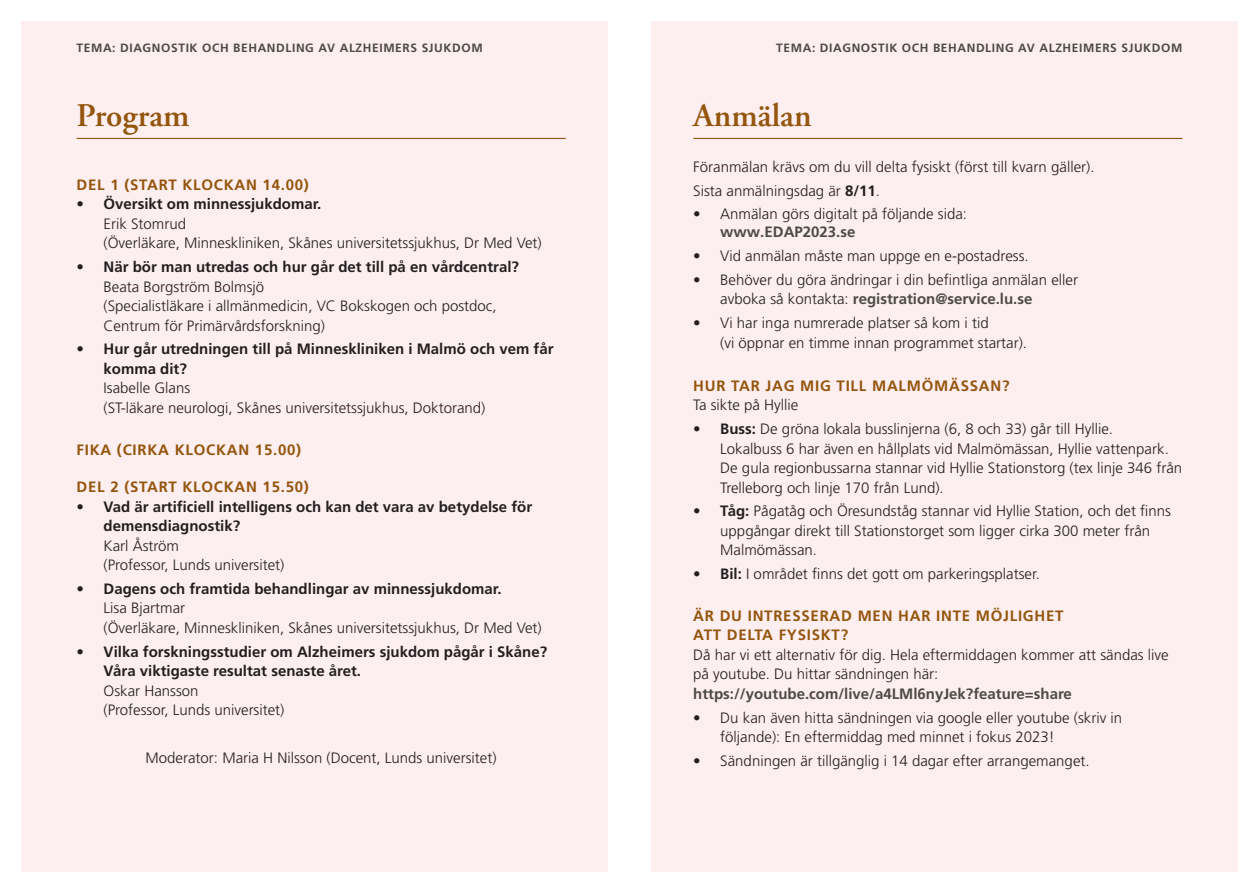
<style>
.page{position:relative;width:1259px;height:893px;background:#fff}
.page>*{position:absolute;margin:0;border:0;box-sizing:border-box;transform-origin:0 0}
.t1{font:600 33px "Adobe Garamond Pro";color:#94550c}
.t2{font:300 15px/19.5px "Frutiger LT Std";color:#231f20}
.t3{font:700 15px/19.5px "Frutiger LT Std";color:#231f20}
.t4{font:700 15px/19.5px "Frutiger LT Std";letter-spacing:.05em;color:#94550c}
.t5{font:700 15px "Frutiger LT Std";color:#4c4b43}
.t6{font:700 12px "Frutiger LT Std";letter-spacing:.05em;color:#4c4b43}
.s1{font-weight:700}
.s2{font-weight:700;color:#4c4b43}
</style>
<div class="page">
<div style="left:651px;top:21px;width:586px;height:851px;background:#fdeef0"></div>
<div style="left:21px;top:21px;width:587px;height:851px;background:#fdeef0"></div>
<hr style="left:77px;top:138px;width:489px;height:1px;background:#94550c">
<hr style="left:693px;top:138px;width:489px;height:1px;background:#94550c">
<p class="t6" style="left:77px;top:40px;width:407px">TEMA: DIAGNOSTIK OCH BEHANDLING AV ALZHEIMERS SJUKDOM</p>
<p class="t6" style="left:776px;top:40px;width:407px">TEMA: DIAGNOSTIK OCH BEHANDLING AV ALZHEIMERS SJUKDOM</p>
<h1 class="t1" style="left:77px;top:97px;width:114px">Program</h1>
<p class="t4" style="left:77px;top:175px;width:234px">DEL 1 (START KLOCKAN 14.00)</p>
<p class="t3" style="left:77px;top:194px;width:246px">• Översikt om minnessjukdomar.</p>
<p class="t2" style="left:104px;top:214px;width:440px">Erik Stomrud<br>(Överläkare, Minneskliniken, Skånes universitetssjukhus, Dr Med Vet)</p>
<p class="t3" style="left:77px;top:257px;width:444px">• När bör man utredas och hur går det till på en vårdcentral?</p>
<p class="t2" style="left:104px;top:277px;width:395px">Beata Borgström Bolmsjö<br>(Specialistläkare i allmänmedicin, VC Bokskogen och postdoc,<br>Centrum för Primärvårdsforskning)</p>
<p class="t3" style="left:104px;top:339px;width:451px;text-indent:-27px">• Hur går utredningen till på Minneskliniken i Malmö och vem får komma dit?</p>
<p class="t2" style="left:104px;top:379px;width:383px">Isabelle Glans<br>(ST-läkare neurologi, Skånes universitetssjukhus, Doktorand)</p>
<p class="t4" style="left:77px;top:440px;width:226px">FIKA (CIRKA KLOCKAN 15.00)</p>
<p class="t4" style="left:77px;top:477px;width:234px">DEL 2 (START KLOCKAN 15.50)</p>
<p class="t3" style="left:104px;top:497px;width:430px;text-indent:-27px">• Vad är artificiell intelligens och kan det vara av betydelse för demensdiagnostik?</p>
<p class="t2" style="left:104px;top:536px;width:182px">Karl Åström<br>(Professor, Lunds universitet)</p>
<p class="t3" style="left:77px;top:579px;width:426px">• Dagens och framtida behandlingar av minnessjukdomar.</p>
<p class="t2" style="left:104px;top:599px;width:440px">Lisa Bjartmar<br>(Överläkare, Minneskliniken, Skånes universitetssjukhus, Dr Med Vet)</p>
<p class="t3" style="left:104px;top:642px;width:445px;text-indent:-27px">• Vilka forskningsstudier om Alzheimers sjukdom pågår i Skåne?<br>Våra viktigaste resultat senaste året.</p>
<p class="t2" style="left:104px;top:681px;width:182px">Oskar Hansson<br>(Professor, Lunds universitet)</p>
<p class="t2" style="left:146px;top:748px;width:352px">Moderator: Maria H Nilsson (Docent, Lunds universitet)</p>
<h1 class="t1" style="left:693px;top:97px;width:120px">Anmälan</h1>
<p class="t2" style="left:693px;top:155px;width:403px;line-height:23.7px">Föranmälan krävs om du vill delta fysiskt (först till kvarn gäller).<br>Sista anmälningsdag är <span class="s1">8/11</span>.</p>
<p class="t2" style="left:693px;top:205px;width:275px">• Anmälan görs digitalt på följande sida:</p>
<p class="t5" style="left:720px;top:223px;width:137px">www.EDAP2023.se</p>
<p class="t2" style="left:693px;top:246px;width:337px">• Vid anmälan måste man uppge en e-postadress.</p>
<p class="t2" style="left:720px;top:270px;width:359px;text-indent:-27px">• Behöver du göra ändringar i din befintliga anmälan eller avboka så kontakta: <span class="s2">registration@service.lu.se</span></p>
<p class="t2" style="left:720px;top:313px;width:308px;text-indent:-27px">• Vi har inga numrerade platser så kom i tid<br>(vi öppnar en timme innan programmet startar).</p>
<p class="t4" style="left:693px;top:376px;width:318px">HUR TAR JAG MIG TILL MALMÖMÄSSAN?</p>
<p class="t2" style="left:693px;top:396px;width:107px">Ta sikte på Hyllie</p>
<p class="t2" style="left:720px;top:419px;width:463px;text-indent:-27px"><span class="s1">• Buss:</span> De gröna lokala busslinjerna (6, 8 och 33) går till Hyllie.<br>Lokalbuss 6 har även en hållplats vid Malmömässan, Hyllie vattenpark.<br>De gula regionbussarna stannar vid Hyllie Stationstorg (tex linje 346 från Trelleborg och linje 170 från Lund).</p>
<p class="t2" style="left:720px;top:502px;width:452px;text-indent:-27px"><span class="s1">• Tåg:</span> Pågatåg och Öresundståg stannar vid Hyllie Station, och det finns uppgångar direkt till Stationstorget som ligger cirka 300 meter från<br>Malmömässan.</p>
<p class="t2" style="left:693px;top:564px;width:348px"><span class="s1">• Bil:</span> I området finns det gott om parkeringsplatser.</p>
<p class="t4" style="left:693px;top:606px;width:372px">ÄR DU INTRESSERAD MEN HAR INTE MÖJLIGHET<br>ATT DELTA FYSISKT?</p>
<p class="t2" style="left:693px;top:645px;width:477px">Då har vi ett alternativ för dig. Hela eftermiddagen kommer att sändas live på youtube. Du hittar sändningen här:</p>
<p class="t5" style="left:693px;top:685px;width:380px">https://youtube.com/live/a4LMl6nyJek?feature=share</p>
<p class="t2" style="left:720px;top:708px;width:403px;text-indent:-27px">• Du kan även hitta sändningen via google eller youtube (skriv in följande): En eftermiddag med minnet i fokus 2023!</p>
<p class="t2" style="left:693px;top:751px;width:398px">• Sändningen är tillgänglig i 14 dagar efter arrangemanget.</p>
</div>
